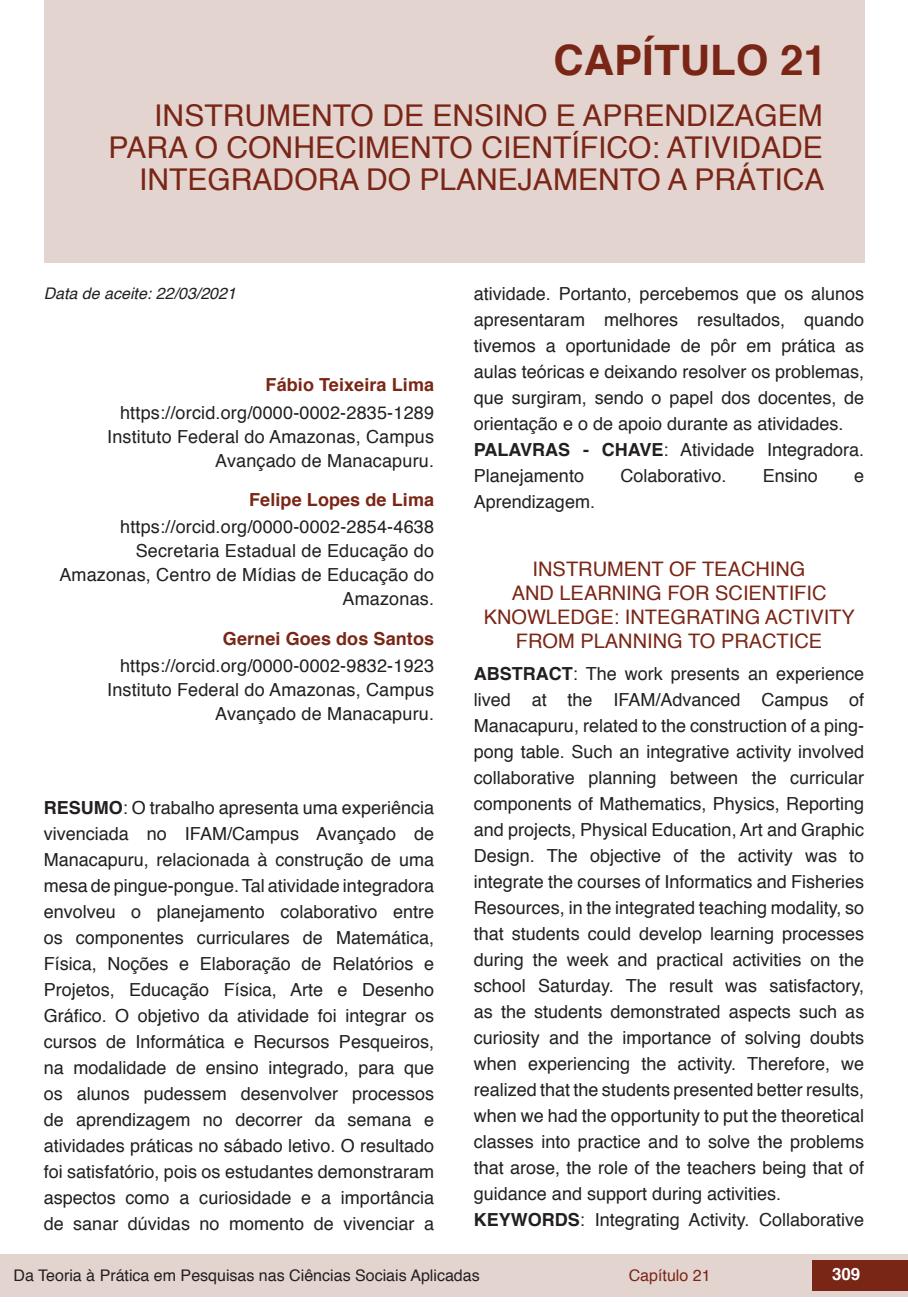
<style>
.page{position:relative;width:908px;height:1304px;background:#fff}
.page>*{position:absolute;margin:0;border:0;box-sizing:border-box;transform-origin:0 0}
.t1{font:700 42px "Helvetica";color:#7a2616}
.t2{font:30px/32px "Helvetica";color:#7a2616;text-align:right}
.t3{font:20px/24px "Helvetica";color:#7a2616;text-align:center}
.t4{font:18px/26px "Helvetica";color:#231f20;text-align:right}
.t5{font:700 18px "Helvetica";letter-spacing:.005em;color:#7a2616}
.t6{font:700 16.8px "Helvetica";color:#fff}
.t7{font:16px "Helvetica";color:#231f20}
.t8{font:italic 16px "Helvetica";color:#231f20}
.t9{font:16px "Helvetica";color:#7a2616}
.s1{font-weight:700}
</style>
<div class="page">
<div style="left:0;top:1254px;width:906px;height:43px;background:#e4d4d0"></div>
<div style="left:812px;top:1261px;width:95px;height:30px;background:#7a2616"></div>
<div style="left:44px;top:0;width:819px;height:263px;background:#e4d4d0"></div>
<h1 class="t1" style="left:553px;top:26px;width:275px">CAPÍTULO 21</h1>
<h2 class="t2" style="left:109px;top:101px;width:717px">INSTRUMENTO DE ENSINO E APRENDIZAGEM<br>PARA O CONHECIMENTO CIENTÍFICO: ATIVIDADE<br>INTEGRADORA DO PLANEJAMENTO A PRÁTICA</h2>
<p class="t8" style="left:44px;top:280px;width:194px">Data de aceite: 22/03/2021</p>
<p class="t5" style="left:265px;top:371px;width:170px">Fábio Teixeira Lima</p>
<p class="t4" style="left:107px;top:401px;width:328px;line-height:24px">https://orcid.org/0000-0002-2835-1289<br>Instituto Federal do Amazonas, Campus<br>Avançado de Manacapuru.</p>
<p class="t5" style="left:249px;top:485px;width:186px">Felipe Lopes de Lima</p>
<p class="t4" style="left:59px;top:516px;width:376px;line-height:24px">https://orcid.org/0000-0002-2854-4638<br>Secretaria Estadual de Educação do<br>Amazonas, Centro de Mídias de Educação do<br>Amazonas.</p>
<p class="t5" style="left:223px;top:624px;width:212px">Gernei Goes dos Santos</p>
<p class="t4" style="left:107px;top:654px;width:328px;line-height:24px">https://orcid.org/0000-0002-9832-1923<br>Instituto Federal do Amazonas, Campus<br>Avançado de Manacapuru.</p>
<p class="t4" style="left:44px;top:795px;width:392px;text-align:justify"><span class="s1">RESUMO</span>: O trabalho apresenta uma experiência vivenciada no IFAM/Campus Avançado de Manacapuru, relacionada à construção de uma mesa de pingue-pongue. Tal atividade integradora envolveu o planejamento colaborativo entre os componentes curriculares de Matemática, Física, Noções e Elaboração de Relatórios e Projetos, Educação Física, Arte e Desenho Gráfico. O objetivo da atividade foi integrar os cursos de Informática e Recursos Pesqueiros, na modalidade de ensino integrado, para que os alunos pudessem desenvolver processos de aprendizagem no decorrer da semana e atividades práticas no sábado letivo. O resultado foi satisfatório, pois os estudantes demonstraram aspectos como a curiosidade e a importância de sanar dúvidas no momento de vivenciar a</p>
<p class="t4" style="left:473px;top:281px;width:392px;text-align:left">atividade. Portanto, percebemos que os alunos apresentaram melhores resultados, quando tivemos a oportunidade de pôr em prática as aulas teóricas e deixando resolver os problemas, que surgiram, sendo o papel dos docentes, de orientação e o de apoio durante as atividades.<br><span class="s1">PALAVRAS - CHAVE</span>: Atividade Integradora.<br>Planejamento</p>
<p class="t4" style="left:620px;top:463px;width:108px">Colaborativo.</p>
<p class="t4" style="left:762px;top:463px;width:57px">Ensino</p>
<p class="t4" style="left:853px;top:463px;width:12px">e</p>
<p class="t4" style="left:473px;top:489px;width:123px">Aprendizagem.</p>
<p class="t3" style="left:483px;top:558px;width:372px">INSTRUMENT OF TEACHING<br>AND LEARNING FOR SCIENTIFIC<br>KNOWLEDGE: INTEGRATING ACTIVITY<br>FROM PLANNING TO PRACTICE</p>
<p class="t4" style="left:473px;top:661px;width:392px;text-align:left"><span class="s1">ABSTRACT</span>: The work presents an experience lived at the IFAM/Advanced Campus of Manacapuru, related to the construction of a ping&shy;pong table. Such an integrative activity involved collaborative planning between the curricular components of Mathematics, Physics, Reporting and projects, Physical Education, Art and Graphic Design. The objective of the activity was to integrate the courses of Informatics and Fisheries Resources, in the integrated teaching modality, so that students could develop learning processes during the week and practical activities on the school Saturday. The result was satisfactory, as the students demonstrated aspects such as curiosity and the importance of solving doubts when experiencing the activity. Therefore, we realized that the students presented better results, when we had the opportunity to put the theoretical classes into practice and to solve the problems that arose, the role of the teachers being that of guidance and support during activities.<br><span class="s1">KEYWORDS</span>: Integrating Activity. Collaborative</p>
<p class="t7" style="left:14px;top:1263px;width:467px">Da Teoria à Prática em Pesquisas nas Ciências Sociais Aplicadas</p>
<p class="t9" style="left:628px;top:1263px;width:83px">Capítulo 21</p>
<p class="t6" style="left:831px;top:1261px;width:30px">309</p>
</div>
